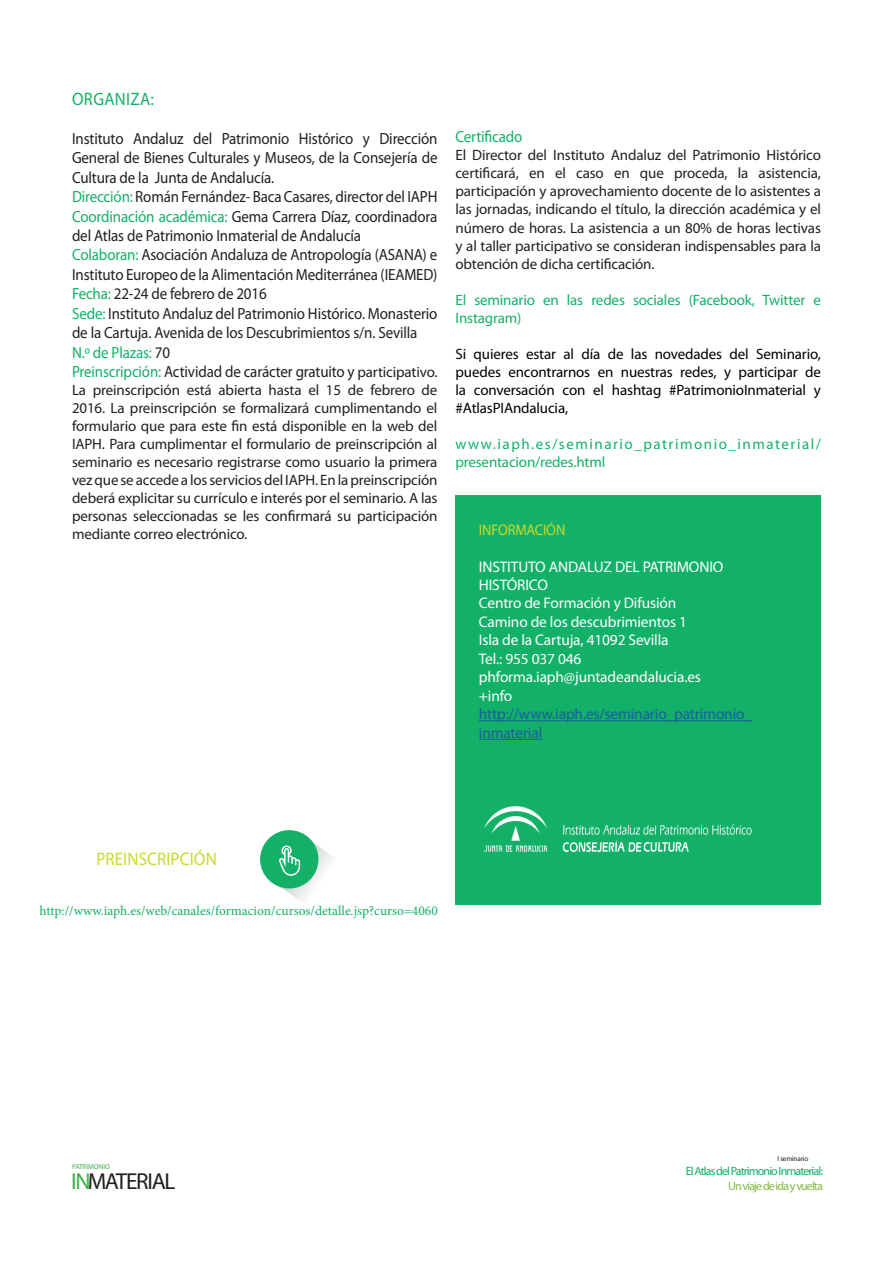
<style>
.page{position:relative;width:893px;height:1263px;background:#fff}
.page>*{position:absolute;margin:0;border:0;box-sizing:border-box;transform-origin:0 0}
.t1{font:23.1px "Myriad Pro";letter-spacing:-.055em;color:#231f20}
.t2{font:18.15px "Myriad Pro";letter-spacing:.01em;color:#c9da2b;scale:.93 1}
.t3{font:18px "Myriad Pro";letter-spacing:.02em;color:#13b067;scale:.93 1}
.t4{font:16.2px/19.5px "Myriad Pro";letter-spacing:-.01em;color:#231f20;scale:.93 1}
.t5{font:16.2px "Myriad Pro";letter-spacing:-.01em;color:#13b067;scale:.93 1}
.t6{font:15.45px/18.5px "Myriad Pro";letter-spacing:-.01em;color:#fff}
.t7{font:15.45px/18.5px "Myriad Pro";letter-spacing:-.01em;color:#175d9e}
.t8{font:15.45px "Myriad Pro";letter-spacing:-.01em;color:#c9da2b;scale:.93 1}
.t9{font:15px/18px "Myriad Pro";letter-spacing:-.01em;color:#231f20;text-align:justify}
.t10{font:15px/18px "Myriad Pro";letter-spacing:-.01em;color:#000;text-align:justify}
.t11{font:15px/18px "Myriad Pro";letter-spacing:.1em;color:#13b067}
.t12{font:15px/18px "Myriad Pro";letter-spacing:-.01em;color:#13b067}
.t13{font:13.5px "Minion Pro";color:#13b067}
.t14{font:12px "Myriad Pro";letter-spacing:-.075em;color:#13b067}
.t15{font:12px "Myriad Pro";letter-spacing:-.075em;color:#80ba41}
.t16{font:7.2px "Myriad Pro";letter-spacing:-.005em;color:#40ae49}
.t17{font:7.2px "Myriad Pro";letter-spacing:-.025em;color:#231f20}
.s1{color:#13b067}
.s2{color:#231f20}
.s3{font-size:15px}
.s4{color:#40ae49}
</style>
<div class="page">
<div style="left:455px;top:495px;width:366px;height:410px;background:#13b067"></div>
<hr style="left:479px;top:720px;width:273px;height:1px;background:#175d9e">
<hr style="left:479px;top:739px;width:63px;height:1px;background:#175d9e">
<img style="left:484px;top:807px;width:268px;height:46px">
<div style="left:260px;top:830px;width:58px;height:58px;background:#13b067;border-radius:50%"></div>
<svg style="left:271px;top:835px;width:62px;height:66px"></svg>
<p class="t3" style="left:72px;top:88px;width:89px">ORGANIZA:</p>
<p class="t4" style="left:72px;top:128px;width:395px;text-align:justify">Instituto Andaluz del Patrimonio Histórico y Dirección General de Bienes Culturales y Museos, de la Consejería de Cultura de la Junta de Andalucía.</p>
<p class="t4" style="left:72px;top:187px;width:394px"><span class="s1">Dirección:</span> Román Fernández- Baca Casares, director del IAPH</p>
<p class="t4" style="left:72px;top:206px;width:394px"><span class="s1">Coordinación académica:</span> Gema Carrera Díaz, coordinadora del Atlas de Patrimonio Inmaterial de Andalucía</p>
<p class="t4" style="left:72px;top:245px;width:394px"><span class="s1">Colaboran:</span> Asociación Andaluza de Antropología (ASANA) e<br>Instituto Europeo de la Alimentación Mediterránea (IEAMED)</p>
<p class="t4" style="left:72px;top:284px;width:211px"><span class="s1">Fecha:</span> 22-24 de febrero de 2016</p>
<p class="t4" style="left:72px;top:303px;width:394px"><span class="s1">Sede:</span> Instituto Andaluz del Patrimonio Histórico. Monasterio de la Cartuja. Avenida de los Descubrimientos s/n. Sevilla</p>
<p class="t5" style="left:72px;top:342px;width:107px">N.º de Plazas: <span class="s2">70</span></p>
<p class="t4" style="left:72px;top:362px;width:394px"><span class="s1">Preinscripción:</span> Actividad de carácter gratuito y <span class="s3">participativo.</span></p>
<p class="t9" style="left:72px;top:381px;width:367px">La preinscripción está abierta hasta el 15 de febrero de 2016. La preinscripción se formalizará cumplimentando el formulario que para este fin está disponible en la web del IAPH. Para cumplimentar el formulario de preinscripción al seminario es necesario registrarse como usuario la primera vez que se accede a los servicios del IAPH. En la preinscripción deberá explicitar su currículo e interés por el seminario. A las personas seleccionadas se les confirmará su participación mediante correo electrónico.</p>
<p class="t5" style="left:455px;top:127px;width:73px">Certificado</p>
<p class="t9" style="left:455px;top:146px;width:367px">El Director del Instituto Andaluz del Patrimonio Histórico certificará, en el caso en que proceda, la asistencia, participación y aprovechamiento docente de lo asistentes a las jornadas, indicando el título, la dirección académica y el número de horas. La asistencia a un 80% de horas lectivas y al taller participativo se consideran indispensables para la obtención de dicha certificación.</p>
<p class="t12" style="left:455px;top:290px;width:367px">El seminario en las redes sociales (Facebook, Twitter e<br>Instagram)</p>
<p class="t10" style="left:455px;top:344px;width:367px">Si quieres estar al día de las novedades del Seminario, puedes encontrarnos en nuestras redes, y participar de la conversación con el hashtag #PatrimonioInmaterial y #AtlasPIAndalucia,</p>
<p class="t11" style="left:455px;top:434px;width:367px">www.iaph.es/seminario_patrimonio_inmaterial/ presentacion/redes.html</p>
<p class="t8" style="left:479px;top:520px;width:94px">INFORMACIÓN</p>
<p class="t6" style="left:479px;top:557px;width:246px">INSTITUTO ANDALUZ DEL PATRIMONIO<br>HISTÓRICO</p>
<p class="t6" style="left:479px;top:594px;width:199px">Centro de Formación y Difusión</p>
<p class="t6" style="left:479px;top:612px;width:210px">Camino de los descubrimientos 1</p>
<p class="t6" style="left:479px;top:631px;width:191px">Isla de la Cartuja, 41092 Sevilla</p>
<p class="t6" style="left:479px;top:649px;width:104px">Tel.: 955 037 046</p>
<p class="t6" style="left:479px;top:668px;width:224px">phforma.iaph@juntadeandalucia.es</p>
<p class="t6" style="left:479px;top:686px;width:35px">+info</p>
<p class="t7" style="left:479px;top:705px;width:275px">http://www.iaph.es/seminario_patrimonio_ inmaterial</p>
<p class="t2" style="left:96px;top:848px;width:131px">PREINSCRIPCIÓN</p>
<p class="t13" style="left:40px;top:901px;width:400px">http://www.iaph.es/web/canales/formacion/cursos/detalle.jsp?curso=4060</p>
<p class="t16" style="left:72px;top:1162px;width:39px">PATRIMONIO</p>
<p class="t1" style="left:71px;top:1167px;width:106px"><span class="s4">IN</span>MATERIAL</p>
<p class="t17" style="left:777px;top:1154px;width:32px">I seminario</p>
<p class="t14" style="left:686px;top:1163px;width:138px">El Atlas del Patrimonio Inmaterial:</p>
<p class="t15" style="left:728px;top:1178px;width:96px">Un viaje de ida y vuelta</p>
</div>
